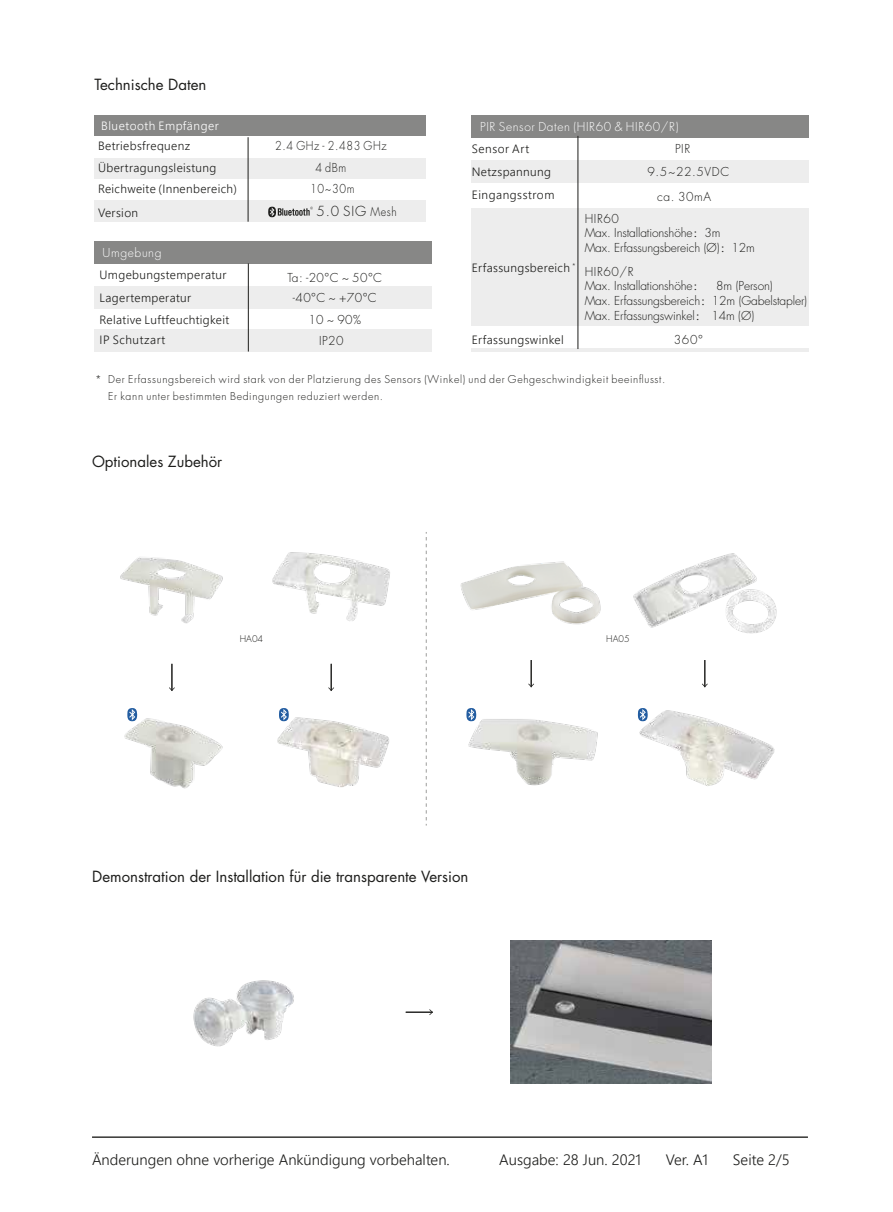
<style>
.page{position:relative;width:893px;height:1212px;background:#fff}
.page>*{position:absolute;margin:0;border:0;box-sizing:border-box;transform-origin:0 0}
.t1{font:15px "Futura Std";color:#1d1d1b}
.t2{font:300 15px "Leelawadee UI";color:#1d1d1b}
.t3{font:300 13.5px "Futura Std";color:#1d1d1b}
.t4{font:300 12px/15px "Futura Std";letter-spacing:-.01em;color:#1d1d1b}
.t5{font:300 12px/21px "Leelawadee UI";letter-spacing:.03em;color:#1d1d1b}
.t6{font:300 12px "Futura Std";letter-spacing:.05em;color:#fff}
.t7{font:300 12px "Leelawadee UI";letter-spacing:.045em;color:#fff}
.t8{font:300 12px "Futura Std";letter-spacing:.06em;color:#1d1d1b;scale:.9 1}
.t9{font:300 12px "Futura Std";letter-spacing:-.01em;color:#1d1d1b;scale:.9 1}
.t10{font:300 10.5px/16.5px "Futura Std";letter-spacing:.06em;color:#1d1d1b}
.t11{font:300 9px "Futura Std";color:#1d1d1b}
.s1{font-size:12px}
.s2{font-family:"Adobe Song Std"}
</style>
<div class="page">
<hr style="left:92px;top:1136px;width:716px;height:2px;background:#1d1d1b">
<div style="left:95px;top:115px;width:331px;height:22px;background:#878786"></div>
<div style="left:95px;top:158px;width:331px;height:21px;background:#ededed"></div>
<div style="left:95px;top:200px;width:331px;height:22px;background:#ededed"></div>
<hr style="left:248px;top:137px;width:1px;height:85px;background:#1d1d1b">
<svg style="left:268px;top:207px;width:45px;height:10px"></svg>
<div style="left:94px;top:242px;width:337px;height:22px;background:#878786"></div>
<div style="left:94px;top:329px;width:337px;height:23px;background:#ededed"></div>
<div style="left:94px;top:286px;width:337px;height:22px;background:#ededed"></div>
<hr style="left:248px;top:263px;width:1px;height:89px;background:#1d1d1b">
<div style="left:471px;top:208px;width:338px;height:118px;background:#ededed"></div>
<div style="left:471px;top:115px;width:338px;height:22px;background:#878786"></div>
<div style="left:471px;top:160px;width:338px;height:22px;background:#ededed"></div>
<hr style="left:471px;top:348px;width:338px;height:4px;background:#ededed">
<hr style="left:578px;top:136px;width:1px;height:213px;background:#1d1d1b">
<img style="left:120px;top:557px;width:103px;height:67px">
<svg style="left:426px;top:532px;width:1px;height:293px"></svg>
<svg style="left:328px;top:664px;width:6px;height:27px"></svg>
<img style="left:272px;top:552px;width:118px;height:69px">
<img style="left:277px;top:717px;width:112px;height:70px">
<svg style="left:169px;top:664px;width:6px;height:27px"></svg>
<img style="left:124px;top:709px;width:99px;height:80px">
<img style="left:633px;top:553px;width:144px;height:81px">
<svg style="left:702px;top:660px;width:6px;height:27px"></svg>
<img style="left:639px;top:710px;width:136px;height:76px">
<img style="left:460px;top:561px;width:141px;height:64px">
<svg style="left:528px;top:660px;width:6px;height:27px"></svg>
<img style="left:468px;top:719px;width:130px;height:67px">
<svg style="left:279px;top:708px;width:10px;height:13px"></svg>
<svg style="left:466px;top:708px;width:11px;height:13px"></svg>
<svg style="left:638px;top:708px;width:10px;height:13px"></svg>
<img style="left:193px;top:980px;width:101px;height:67px">
<svg style="left:406px;top:1009px;width:27px;height:6px"></svg>
<img style="left:511px;top:941px;width:200px;height:142px">
<p class="t1" style="left:95px;top:77px;width:113px">Technische Daten</p>
<p class="t7" style="left:101px;top:121px;width:119px">Bluetooth Empf‰nger</p>
<p class="t5" style="left:98px;top:137px;width:94px">Betriebsfrequenz</p>
<p class="t8" style="left:275px;top:140px;width:125px">2.4 GHz - 2.483 GHz</p>
<p class="t5" style="left:98px;top:158px;width:140px">‹bertragungsleistung<br>Reichweite (Innenbereich)</p>
<p class="t5" style="left:98px;top:203px;width:42px">Version</p>
<p class="t9" style="left:315px;top:162px;width:36px">4 dBm</p>
<p class="t9" style="left:310px;top:183px;width:51px">10~30m</p>
<p class="t3" style="left:316px;top:205px;width:82px">5.0 SIG <span class="s1">Mesh</span></p>
<p class="t6" style="left:103px;top:247px;width:60px">Umgebung</p>
<p class="t6" style="left:480px;top:121px;width:200px">PIR Sensor Daten (HIR60 &amp; HIR60/R)</p>
<p class="t4" style="left:647px;top:165px;width:83px">9.5~22.5VDC</p>
<p class="t5" style="left:472px;top:139px;width:59px">Sensor Art</p>
<p class="t4" style="left:675px;top:142px;width:17px">PIR</p>
<p class="t5" style="left:472px;top:162px;width:81px">Netzspannung</p>
<p class="t5" style="left:472px;top:185px;width:84px">Eingangsstrom</p>
<p class="t4" style="left:657px;top:190px;width:56px">ca. 30mA</p>
<p class="t4" style="left:585px;top:212px;width:36px">HIR60</p>
<p class="t4" style="left:585px;top:226px;width:172px">Max. Installationshöhe<span class="s2">：</span>3m<br>Max. Erfassungsbereich (Ø)<span class="s2">：</span>12m</p>
<p class="t5" style="left:472px;top:259px;width:105px">Erfassungsbereich <sup>*</sup></p>
<p class="t4" style="left:585px;top:266px;width:190px;line-height:13.8px">HIR60/R<br>Max. Installationshöhe<span class="s2">：</span> 8m (Person)</p>
<p class="t4" style="left:585px;top:294px;width:224px">Max. Erfassungsbereich<span class="s2">：</span>12m (Gabelstapler)<br>Max. Erfassungswinkel<span class="s2">：</span> 14m (Ø)</p>
<p class="t5" style="left:100px;top:265px;width:129px">Umgebungstemperatur</p>
<p class="t4" style="left:287px;top:271px;width:96px">Ta: -20°C ~ 50°C</p>
<p class="t4" style="left:308px;top:313px;width:54px">10 ~ 90%</p>
<p class="t4" style="left:293px;top:291px;width:86px">-40°C ~ +70°C</p>
<p class="t5" style="left:100px;top:288px;width:131px">Lagertemperatur<br>Relative Luftfeuchtigkeit<br>IP Schutzart</p>
<p class="t4" style="left:674px;top:333px;width:30px">360°</p>
<p class="t5" style="left:472px;top:330px;width:93px">Erfassungswinkel</p>
<p class="t4" style="left:319px;top:334px;width:26px">IP20</p>
<p class="t10" style="left:108px;top:372px;width:559px;text-indent:-13px">* Der Erfassungsbereich wird stark von der Platzierung des Sensors (Winkel) und der Gehgeschwindigkeit beeinflusst.<br>Er kann unter bestimmten Bedingungen reduziert werden.</p>
<p class="t1" style="left:92px;top:455px;width:132px">Optionales Zubehör</p>
<p class="t11" style="left:240px;top:634px;width:25px">HA04</p>
<p class="t11" style="left:606px;top:634px;width:25px">HA05</p>
<p class="t1" style="left:92px;top:869px;width:378px">Demonstration der Installation für die transparente Version</p>
<p class="t2" style="left:92px;top:1154px;width:359px">ƒnderungen ohne vorherige Ank¸ndigung vorbehalten.</p>
<p class="t2" style="left:499px;top:1153px;width:144px">Ausgabe: 28 Jun. 2021</p>
<p class="t2" style="left:666px;top:1153px;width:44px">Ver. A1</p>
<p class="t2" style="left:733px;top:1153px;width:58px">Seite 2/5</p>
</div>
